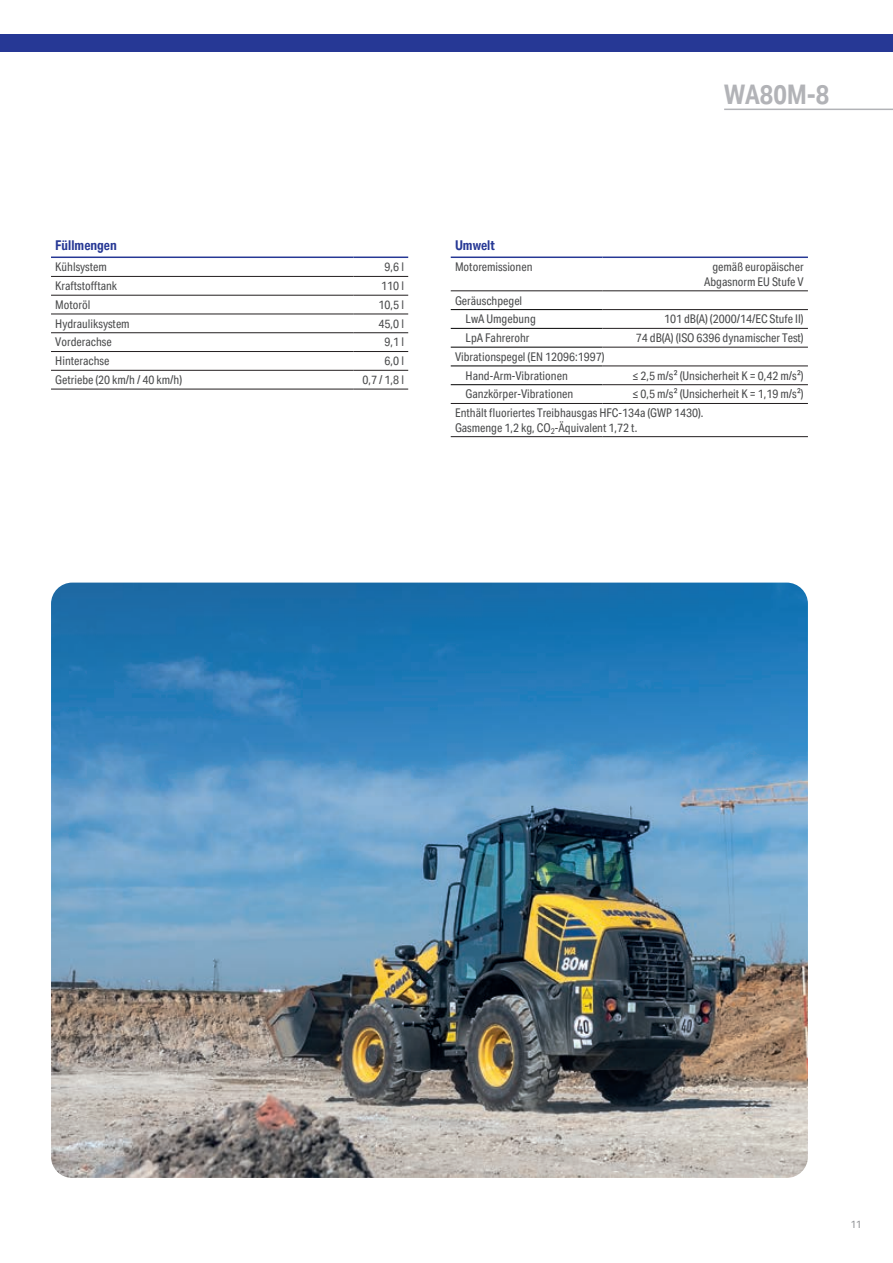
<style>
.page{position:relative;width:893px;height:1263px;background:#fff}
.page>*{position:absolute;margin:0;border:0;box-sizing:border-box;transform-origin:0 0}
.t1{font:700 27px "Aktiv Grotesk Cd";color:#b2b3b7}
.t2{font:700 13.5px "Aktiv Grotesk Cd";color:#263895}
.t3{font:12px/18.8px "Aktiv Grotesk Cd";color:#4b4c4d}
.t4{font:10.5px "Aktiv Grotesk";color:#939598}
</style>
<div class="page">
<img style="left:51px;top:583px;width:757px;height:595px">
<hr style="left:51px;top:276px;width:303px;height:1px;background:#231f20">
<hr style="left:354px;top:276px;width:54px;height:1px;background:#231f20">
<hr style="left:51px;top:295px;width:303px;height:1px;background:#231f20">
<hr style="left:354px;top:295px;width:54px;height:1px;background:#231f20">
<hr style="left:51px;top:314px;width:303px;height:1px;background:#231f20">
<hr style="left:354px;top:314px;width:54px;height:1px;background:#231f20">
<hr style="left:51px;top:332px;width:303px;height:1px;background:#231f20">
<hr style="left:354px;top:332px;width:54px;height:1px;background:#231f20">
<hr style="left:51px;top:351px;width:303px;height:1px;background:#231f20">
<hr style="left:354px;top:351px;width:54px;height:1px;background:#231f20">
<hr style="left:51px;top:370px;width:303px;height:1px;background:#231f20">
<hr style="left:51px;top:389px;width:303px;height:1px;background:#231f20">
<hr style="left:354px;top:370px;width:54px;height:1px;background:#231f20">
<hr style="left:354px;top:389px;width:54px;height:1px;background:#231f20">
<hr style="left:51px;top:256px;width:303px;height:2px;background:#263895">
<hr style="left:354px;top:256px;width:54px;height:2px;background:#263895">
<hr style="left:451px;top:290px;width:151px;height:1px;background:#231f20">
<hr style="left:602px;top:290px;width:206px;height:1px;background:#231f20">
<hr style="left:602px;top:309px;width:206px;height:1px;background:#231f20">
<hr style="left:451px;top:328px;width:151px;height:1px;background:#000">
<hr style="left:602px;top:328px;width:206px;height:1px;background:#231f20">
<hr style="left:451px;top:384px;width:151px;height:1px;background:#000">
<hr style="left:602px;top:384px;width:206px;height:1px;background:#231f20">
<hr style="left:451px;top:256px;width:151px;height:2px;background:#263895">
<hr style="left:602px;top:256px;width:206px;height:2px;background:#263895">
<hr style="left:451px;top:366px;width:151px;height:1px;background:#000">
<hr style="left:451px;top:309px;width:151px;height:1px;background:#000">
<hr style="left:451px;top:347px;width:151px;height:1px;background:#000">
<hr style="left:602px;top:347px;width:206px;height:1px;background:#231f20">
<hr style="left:602px;top:366px;width:206px;height:1px;background:#231f20">
<hr style="left:451px;top:403px;width:151px;height:1px;background:#231f20">
<hr style="left:602px;top:403px;width:206px;height:1px;background:#231f20">
<hr style="left:451px;top:436px;width:151px;height:1px;background:#231f20">
<hr style="left:602px;top:436px;width:206px;height:1px;background:#231f20">
<div style="left:0;top:34px;width:893px;height:17px;background:#263895"></div>
<hr style="left:724px;top:109px;width:169px;height:1px;background:#b2b3b7">
<h1 class="t1" style="left:724px;top:79px;width:107px">WA80M-8</h1>
<p class="t2" style="left:55px;top:238px;width:63px">Füllmengen</p>
<p class="t3" style="left:55px;top:258px;width:53px">Kühlsystem</p>
<p class="t3" style="left:385px;top:258px;width:21px">9,6 l</p>
<p class="t3" style="left:55px;top:277px;width:63px">Kraftstofftank</p>
<p class="t3" style="left:381px;top:277px;width:24px">110 l</p>
<p class="t3" style="left:55px;top:295px;width:37px">Motoröl</p>
<p class="t3" style="left:379px;top:295px;width:27px">10,5 l</p>
<p class="t3" style="left:55px;top:314px;width:76px">Hydrauliksystem</p>
<p class="t3" style="left:379px;top:314px;width:27px">45,0 l</p>
<p class="t3" style="left:55px;top:333px;width:58px">Vorderachse</p>
<p class="t3" style="left:385px;top:333px;width:21px">9,1 l</p>
<p class="t3" style="left:55px;top:352px;width:56px">Hinterachse</p>
<p class="t3" style="left:385px;top:352px;width:21px">6,0 l</p>
<p class="t3" style="left:55px;top:370px;width:128px">Getriebe (20 km/h / 40 km/h)</p>
<p class="t3" style="left:363px;top:370px;width:43px">0,7 / 1,8 l</p>
<p class="t2" style="left:455px;top:238px;width:41px">Umwelt</p>
<p class="t3" style="left:455px;top:258px;width:79px">Motoremissionen</p>
<p class="t3" style="left:704px;top:260px;width:101px;line-height:14.4px;text-align:right">gemäß europäischer<br>Abgasnorm EU Stufe V</p>
<p class="t3" style="left:466px;top:291px;width:72px;text-indent:-11px">Geräuschpegel<br>LwA Umgebung</p>
<p class="t3" style="left:664px;top:310px;width:141px">101 dB(A) (2000/14/EC Stufe II)</p>
<p class="t3" style="left:466px;top:328px;width:65px">LpA Fahrerohr</p>
<p class="t3" style="left:636px;top:328px;width:169px">74 dB(A) (ISO 6396 dynamischer Test)</p>
<p class="t3" style="left:466px;top:347px;width:140px;text-indent:-11px">Vibrationspegel (EN 12096:1997)<br>Hand-Arm-Vibrationen</p>
<p class="t3" style="left:632px;top:366px;width:173px">≤ 2,5 m/s² (Unsicherheit K = 0,42 m/s²)</p>
<p class="t3" style="left:455px;top:385px;width:350px;text-indent:177px">≤ 0,5 m/s² (Unsicherheit K = 1,19 m/s²)<br>Enthält fluoriertes Treibhausgas HFC-134a (GWP 1430).</p>
<p class="t3" style="left:455px;top:418px;width:184px">Gasmenge 1,2 kg, CO<sub>2</sub>-Äquivalent 1,72 t.</p>
<p class="t3" style="left:466px;top:385px;width:109px">Ganzkörper-Vibrationen</p>
<p class="t4" style="left:850px;top:1218px;width:13px">11</p>
</div>
